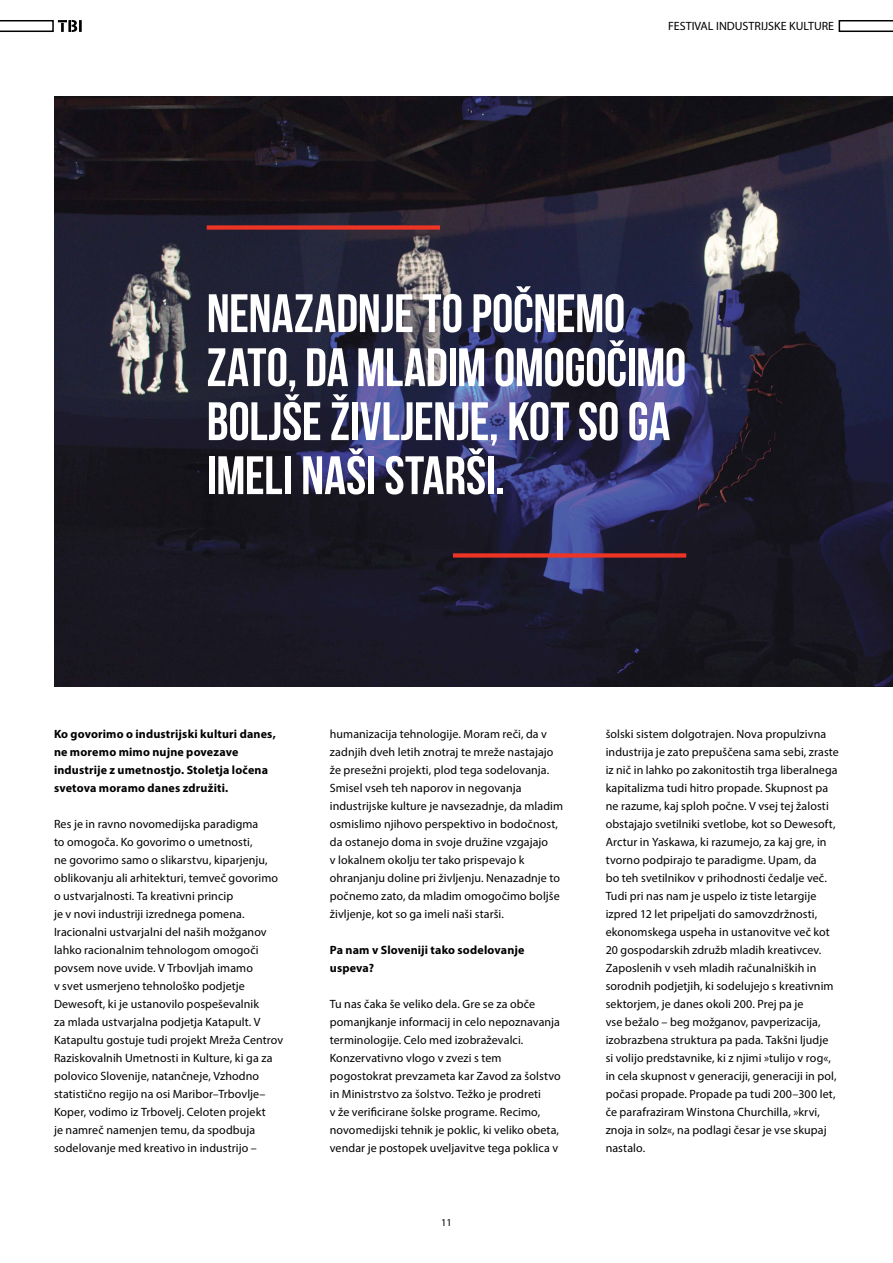
<style>
.page{position:relative;width:893px;height:1263px;background:#fff}
.page>*{position:absolute;margin:0;border:0;box-sizing:border-box;transform-origin:0 0}
.t1{font:54px/54px "Bebas Neue";letter-spacing:-.005em;color:#fff}
.t2{font:12px/18px "Myriad Pro";letter-spacing:.005em;color:#000}
.t3{font:700 12px/18px "Myriad Pro";letter-spacing:.015em;color:#000}
.t4{font:10.5px "Myriad Pro";color:#000}
</style>
<div class="page">
<svg style="left:0;top:20px;width:893px;height:12px"></svg>
<img style="left:54px;top:97px;width:839px;height:589px">
<div style="left:207px;top:225px;width:233px;height:5px;background:#ee3525"></div>
<div style="left:453px;top:553px;width:233px;height:5px;background:#ee3525"></div>
<p class="t2" style="left:668px;top:17px;width:168px">FESTIVAL INDUSTRIJSKE KULTURE</p>
<h1 class="t1" style="left:207px;top:286px;width:481px">NENAZADNJE TO POČNEMO<br>ZATO, DA MLADIM OMOGOČIMO<br>BOLJŠE ŽIVLJENJE, KOT SO GA<br>IMELI NAŠI STARŠI.</h1>
<p class="t3" style="left:54px;top:725px;width:223px">Ko govorimo o industrijski kulturi danes, ne moremo mimo nujne povezave industrije z umetnostjo. Stoletja ločena svetova moramo danes združiti.</p>
<p class="t2" style="left:54px;top:815px;width:231px">Res je in ravno novomedijska paradigma<br>to omogoča. Ko govorimo o umetnosti,<br>ne govorimo samo o slikarstvu, kiparjenju, oblikovanju ali arhitekturi, temveč govorimo o ustvarjalnosti. Ta kreativni princip<br>je v novi industriji izrednega pomena.<br>Iracionalni ustvarjalni del naših možganov lahko racionalnim tehnologom omogoči povsem nove uvide. V Trbovljah imamo<br>v svet usmerjeno tehnološko podjetje Dewesoft, ki je ustanovilo pospeševalnik<br>za mlada ustvarjalna podjetja Katapult. V Katapultu gostuje tudi projekt Mreža Centrov Raziskovalnih Umetnosti in Kulture, ki ga za polovico Slovenije, natančneje, Vzhodno statistično regijo na osi Maribor–Trbovlje– Koper, vodimo iz Trbovelj. Celoten projekt<br>je namreč namenjen temu, da spodbuja sodelovanje med kreativo in industrijo –</p>
<p class="t2" style="left:330px;top:725px;width:235px">humanizacija tehnologije. Moram reči, da v zadnjih dveh letih znotraj te mreže nastajajo že presežni projekti, plod tega sodelovanja.<br>Smisel vseh teh naporov in negovanja industrijske kulture je navsezadnje, da mladim osmislimo njihovo perspektivo in bodočnost, da ostanejo doma in svoje družine vzgajajo<br>v lokalnem okolju ter tako prispevajo k ohranjanju doline pri življenju. Nenazadnje to počnemo zato, da mladim omogočimo boljše življenje, kot so ga imeli naši starši.</p>
<p class="t3" style="left:330px;top:941px;width:196px">Pa nam v Sloveniji tako sodelovanje uspeva?</p>
<p class="t2" style="left:330px;top:995px;width:232px">Tu nas čaka še veliko dela. Gre se za obče pomanjkanje informacij in celo nepoznavanja terminologije. Celo med izobraževalci.<br>Konzervativno vlogo v zvezi s tem pogostokrat prevzameta kar Zavod za šolstvo in Ministrstvo za šolstvo. Težko je prodreti<br>v že verificirane šolske programe. Recimo, novomedijski tehnik je poklic, ki veliko obeta, vendar je postopek uveljavitve tega poklica v</p>
<p class="t4" style="left:441px;top:1216px;width:12px">11</p>
<p class="t2" style="left:606px;top:725px;width:235px">šolski sistem dolgotrajen. Nova propulzivna industrija je zato prepuščena sama sebi, zraste iz nič in lahko po zakonitostih trga liberalnega kapitalizma tudi hitro propade. Skupnost pa ne razume, kaj sploh počne. V vsej tej žalosti obstajajo svetilniki svetlobe, kot so Dewesoft, Arctur in Yaskawa, ki razumejo, za kaj gre, in tvorno podpirajo te paradigme. Upam, da<br>bo teh svetilnikov v prihodnosti čedalje več.<br>Tudi pri nas nam je uspelo iz tiste letargije izpred 12 let pripeljati do samovzdržnosti, ekonomskega uspeha in ustanovitve več kot 20 gospodarskih združb mladih kreativcev.<br>Zaposlenih v vseh mladih računalniških in sorodnih podjetjih, ki sodelujejo s kreativnim sektorjem, je danes okoli 200. Prej pa je<br>vse bežalo – beg možganov, pavperizacija, izobrazbena struktura pa pada. Takšni ljudje si volijo predstavnike, ki z njimi »tulijo v rog«, in cela skupnost v generaciji, generaciji in pol, počasi propade. Propade pa tudi 200–300 let, če parafraziram Winstona Churchilla, »krvi, znoja in solz«, na podlagi česar je vse skupaj nastalo.</p>
</div>
